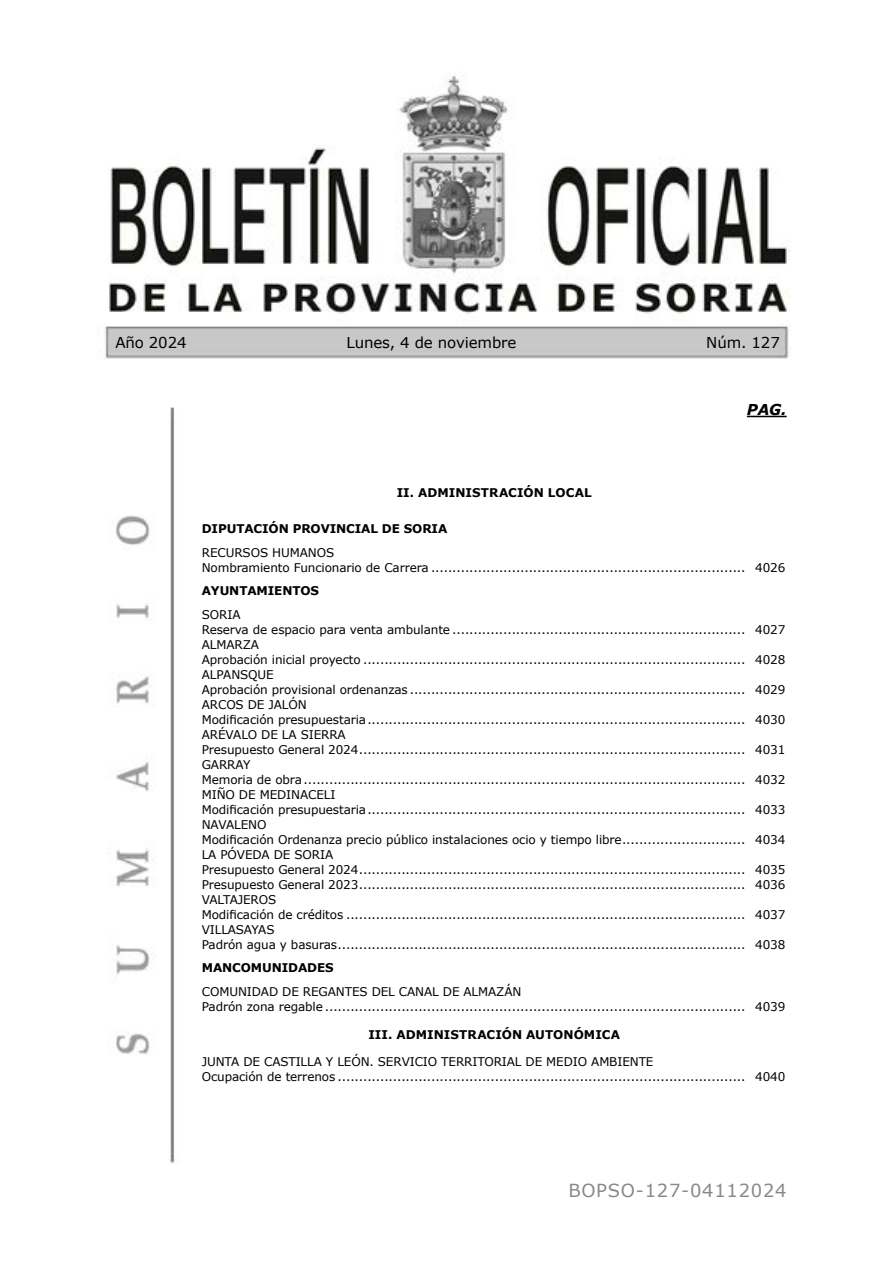
<style>
.page{position:relative;width:893px;height:1263px;background:#fff}
.page>*{position:absolute;margin:0;border:0;box-sizing:border-box;transform-origin:0 0}
.t1{font:18px "Verdana";letter-spacing:.04em;color:#878988}
.t2{font:15px "Verdana";letter-spacing:-.01em;color:#000}
.t3{font:italic 700 15px "Verdana";color:#000}
.t4{font:12px/15px "Verdana";letter-spacing:-.01em;color:#000}
.t5{font:700 12px "Verdana";letter-spacing:-.01em;color:#000}
</style>
<div class="page">
<img style="left:105px;top:76px;width:686px;height:1088px">
<hr style="left:747px;top:416px;width:40px;height:1px;background:#000">
<p class="t2" style="left:115px;top:333px;width:73px">Año 2024</p>
<p class="t2" style="left:346px;top:333px;width:171px">Lunes, 4 de noviembre</p>
<p class="t2" style="left:706px;top:333px;width:75px">Núm. 127</p>
<p class="t3" style="left:747px;top:400px;width:41px">PAG.</p>
<p class="t5" style="left:397px;top:485px;width:197px">II. ADMINISTRACIÓN LOCAL</p>
<p class="t5" style="left:202px;top:521px;width:247px">DIPUTACIÓN PROVINCIAL DE SORIA</p>
<p class="t4" style="left:202px;top:545px;width:585px">RECURSOS HUMANOS<br>Nombramiento Funcionario de Carrera .......................................................................... 4026</p>
<p class="t5" style="left:202px;top:583px;width:119px">AYUNTAMIENTOS</p>
<p class="t4" style="left:202px;top:607px;width:585px">SORIA<br>Reserva de espacio para venta ambulante ..................................................................... 4027<br>ALMARZA<br>Aprobación inicial proyecto .......................................................................................... 4028<br>ALPANSQUE<br>Aprobación provisional ordenanzas ............................................................................... 4029<br>ARCOS DE JALÓN<br>Modificación presupuestaria......................................................................................... 4030<br>ARÉVALO DE LA SIERRA<br>Presupuesto General 2024........................................................................................... 4031<br>GARRAY<br>Memoria de obra ........................................................................................................ 4032<br>MIÑO DE MEDINACELI<br>Modificación presupuestaria......................................................................................... 4033<br>NAVALENO<br>Modificación Ordenanza precio público instalaciones ocio y tiempo libre............................. 4034<br>LA PÓVEDA DE SORIA<br>Presupuesto General 2024........................................................................................... 4035<br>Presupuesto General 2023........................................................................................... 4036<br>VALTAJEROS<br>Modificación de créditos .............................................................................................. 4037<br>VILLASAYAS<br>Padrón agua y basuras................................................................................................ 4038</p>
<p class="t5" style="left:202px;top:960px;width:133px">MANCOMUNIDADES</p>
<p class="t4" style="left:202px;top:984px;width:585px">COMUNIDAD DE REGANTES DEL CANAL DE ALMAZÁN<br>Padrón zona regable ................................................................................................... 4039</p>
<p class="t5" style="left:368px;top:1026px;width:253px">III. ADMINISTRACIÓN AUTONÓMICA</p>
<p class="t4" style="left:202px;top:1055px;width:585px">JUNTA DE CASTILLA Y LEÓN. SERVICIO TERRITORIAL DE MEDIO AMBIENTE<br>Ocupación de terrenos ................................................................................................ 4040</p>
<h1 class="t1" style="left:568px;top:1179px;width:220px">BOPSO-127-04112024</h1>
</div>
